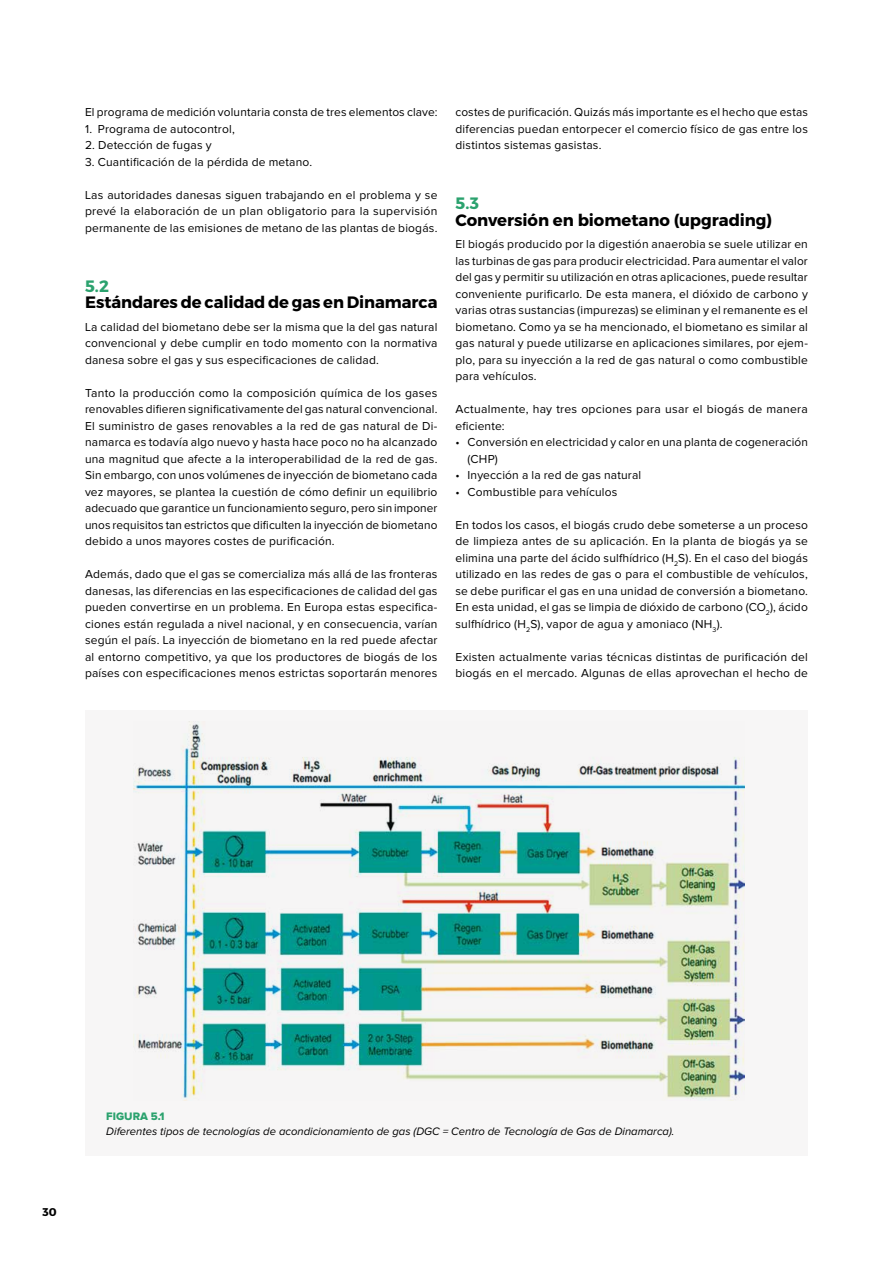
<style>
.page{position:relative;width:893px;height:1263px;background:#fff}
.page>*{position:absolute;margin:0;border:0;box-sizing:border-box;transform-origin:0 0}
.t1{font:700 16.5px "Montserrat";letter-spacing:-.005em;color:#000}
.t2{font:700 16.5px "Montserrat";color:#2ba26e}
.t3{font:12px/16.5px "Proxima Nova";letter-spacing:.015em;color:#000;text-align:justify}
.t4{font:italic 11.25px "Proxima Nova";color:#000}
.t5{font:11.25px "Proxima Nova Extrabld";color:#2ba26e}
.t6{font:700 11.25px "Montserrat";color:#000}
</style>
<div class="page">
<div style="left:85px;top:710px;width:723px;height:446px;background:#f7f6f6"></div>
<img style="left:133px;top:721px;width:611px;height:378px">
<p class="t3" style="left:85px;top:104px;width:354px">El programa de medición voluntaria consta de tres elementos clave:</p>
<p class="t3" style="left:85px;top:121px;width:151px">1. Programa de autocontrol,</p>
<p class="t3" style="left:85px;top:137px;width:128px">2. Detección de fugas y</p>
<p class="t3" style="left:85px;top:154px;width:229px">3. Cuantificación de la pérdida de metano.</p>
<p class="t3" style="left:85px;top:187px;width:354px">Las autoridades danesas siguen trabajando en el problema y se prevé la elaboración de un plan obligatorio para la supervisión permanente de las emisiones de metano de las plantas de biogás.</p>
<h1 class="t2" style="left:85px;top:276px;width:26px">5.2</h1>
<h1 class="t1" style="left:85px;top:292px;width:354px">Estándares de calidad de gas en Dinamarca</h1>
<p class="t3" style="left:85px;top:319px;width:354px">La calidad del biometano debe ser la misma que la del gas natural convencional y debe cumplir en todo momento con la normativa danesa sobre el gas y sus especificaciones de calidad.</p>
<p class="t3" style="left:85px;top:385px;width:354px">Tanto la producción como la composición química de los gases renovables difieren significativamente del gas natural convencional.<br>El suministro de gases renovables a la red de gas natural de Di&shy;namarca es todavía algo nuevo y hasta hace poco no ha alcanzado una magnitud que afecte a la interoperabilidad de la red de gas.<br>Sin embargo, con unos volúmenes de inyección de biometano cada vez mayores, se plantea la cuestión de cómo definir un equilibrio adecuado que garantice un funcionamiento seguro, pero sin imponer unos requisitos tan estrictos que dificulten la inyección de biometano debido a unos mayores costes de purificación.</p>
<p class="t3" style="left:85px;top:566px;width:354px">Además, dado que el gas se comercializa más allá de las fronteras danesas, las diferencias en las especificaciones de calidad del gas pueden convertirse en un problema. En Europa estas especifica&shy;ciones están regulada a nivel nacional, y en consecuencia, varían según el país. La inyección de biometano en la red puede afectar al entorno competitivo, ya que los productores de biogás de los países con especificaciones menos estrictas soportarán menores</p>
<p class="t3" style="left:455px;top:104px;width:354px">costes de purificación. Quizás más importante es el hecho que estas diferencias puedan entorpecer el comercio físico de gas entre los distintos sistemas gasistas.</p>
<h1 class="t2" style="left:455px;top:193px;width:25px">5.3</h1>
<h1 class="t1" style="left:455px;top:210px;width:318px">Conversión en biometano (upgrading)</h1>
<p class="t3" style="left:455px;top:236px;width:354px">El biogás producido por la digestión anaerobia se suele utilizar en las turbinas de gas para producir electricidad. Para aumentar el valor del gas y permitir su utilización en otras aplicaciones, puede resultar conveniente purificarlo. De esta manera, el dióxido de carbono y varias otras sustancias (impurezas) se eliminan y el remanente es el biometano. Como ya se ha mencionado, el biometano es similar al gas natural y puede utilizarse en aplicaciones similares, por ejem&shy;plo, para su inyección a la red de gas natural o como combustible para vehículos.</p>
<p class="t3" style="left:455px;top:401px;width:354px">Actualmente, hay tres opciones para usar el biogás de manera eficiente:</p>
<p class="t3" style="left:467px;top:434px;width:342px;text-indent:-12px">• Conversión en electricidad y calor en una planta de cogeneración (CHP)</p>
<p class="t3" style="left:455px;top:467px;width:187px">• Inyección a la red de gas natural</p>
<p class="t3" style="left:455px;top:484px;width:163px">• Combustible para vehículos</p>
<p class="t3" style="left:455px;top:517px;width:354px">En todos los casos, el biogás crudo debe someterse a un proceso de limpieza antes de su aplicación. En la planta de biogás ya se elimina una parte del ácido sulfhídrico (H<sub>2</sub>S). En el caso del biogás utilizado en las redes de gas o para el combustible de vehículos, se debe purificar el gas en una unidad de conversión a biometano.<br>En esta unidad, el gas se limpia de dióxido de carbono (CO<sub>2</sub>), ácido sulfhídrico (H<sub>2</sub>S), vapor de agua y amoniaco (NH<sub>3</sub>).</p>
<p class="t3" style="left:455px;top:649px;width:354px">Existen actualmente varias técnicas distintas de purificación del biogás en el mercado. Algunas de ellas aprovechan el hecho de</p>
<p class="t6" style="left:43px;top:1204px;width:16px">30</p>
<p class="t5" style="left:106px;top:1111px;width:60px">FIGURA 5.1</p>
<p class="t4" style="left:106px;top:1126px;width:570px">Diferentes tipos de tecnologías de acondicionamiento de gas (DGC = Centro de Tecnología de Gas de Dinamarca).</p>
</div>
